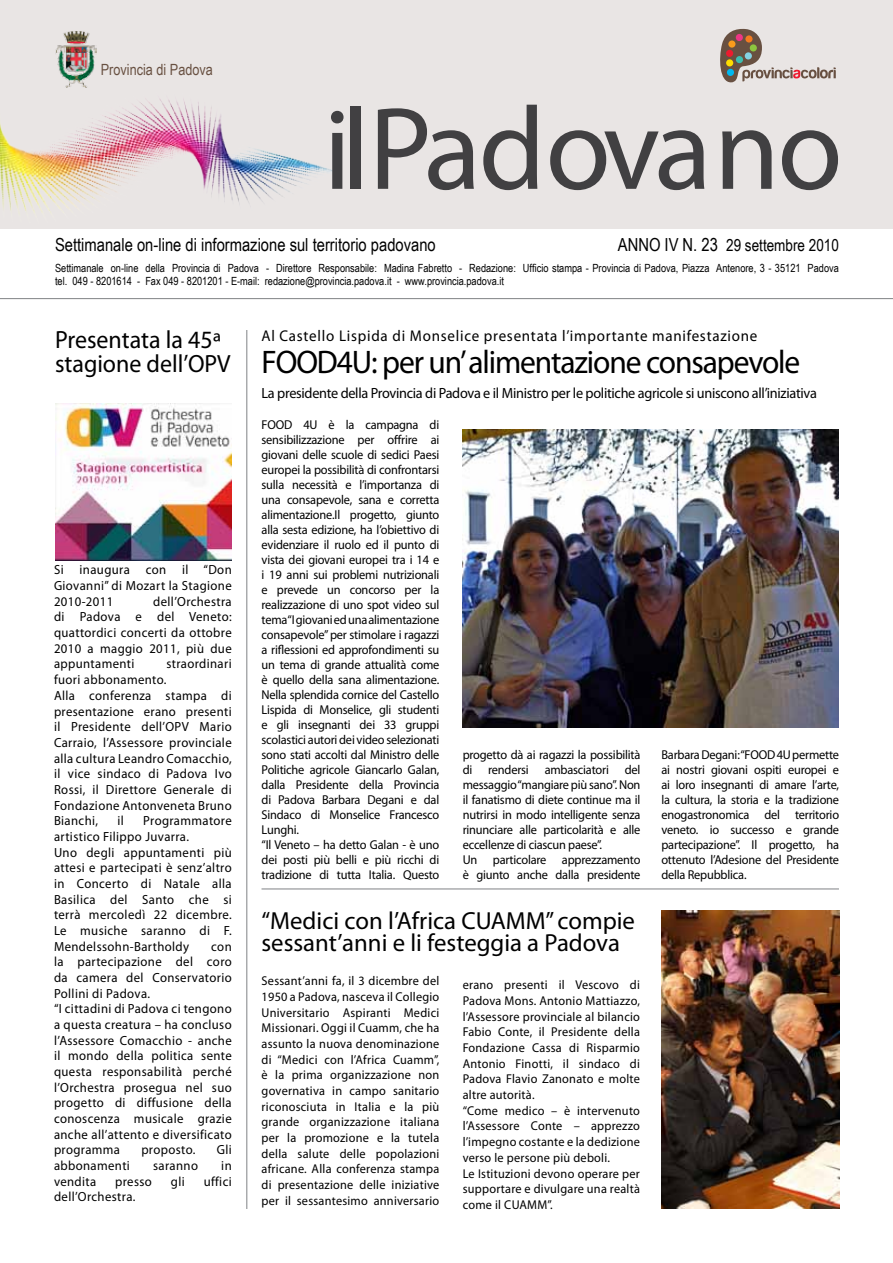
<style>
.page{position:relative;width:893px;height:1263px;background:#fff}
.page>*{position:absolute;margin:0;border:0;box-sizing:border-box;transform-origin:0 0}
.t1{font:118.5px "Myriad Pro";letter-spacing:-.02em;color:#414042}
.t2{font:32.7px "Myriad Pro";letter-spacing:-.035em;color:#000;scale:.96 1}
.t3{font:24.9px/24px "Myriad Pro";color:#000;scale:.96 1}
.t4{font:24.75px/22.5px "Myriad Pro";color:#000}
.t5{font:18px "Arial Narrow";color:#000}
.t6{font:16.5px "Arial Narrow";color:#000}
.t7{font:15.6px "Myriad Pro";letter-spacing:.05em;color:#000;scale:.96 1}
.t8{font:15.45px "Arial Narrow";color:#685041}
.t9{font:14.85px "Myriad Pro";letter-spacing:-.02em;color:#000;scale:.96 1}
.t10{font:13.2px/15.6px "Myriad Pro";letter-spacing:.03em;color:#000;scale:.96 1}
.t11{font:12.9px/15px "Myriad Pro";letter-spacing:-.015em;color:#000;scale:.96 1}
.t12{font:12.75px/15.6px "Myriad Pro";letter-spacing:.02em;color:#000;text-align:justify;scale:.96 1}
.t13{font:11.25px/13.5px "Arial Narrow";color:#000}
.s1{font-size:115.5px}
.s2{font-size:18px}
</style>
<div class="page">
<div style="left:0;top:0;width:893px;height:229px;background:#e9e5e4"></div>
<hr style="left:247px;top:330px;width:1px;height:879px;background:#808285">
<hr style="left:0;top:298px;width:893px;height:1px;background:#808285">
<hr style="left:261px;top:889px;width:578px;height:1px;background:#808285">
<img style="left:463px;top:429px;width:376px;height:298px">
<img style="left:661px;top:910px;width:178px;height:299px">
<img style="left:55px;top:31px;width:41px;height:56px">
<img style="left:0;top:99px;width:335px;height:114px">
<svg style="left:720px;top:28px;width:116px;height:55px"></svg>
<img style="left:55px;top:404px;width:177px;height:156px">
<p class="t8" style="left:101px;top:59px;width:114px">Provincia di Padova</p>
<h1 class="t1" style="left:324px;top:76px;width:520px"><span class="s1">il</span>Padovano</h1>
<h3 class="t5" style="left:55px;top:232px;width:382px">Settimanale on-line di informazione sul territorio padovano</h3>
<p class="t6" style="left:618px;top:233px;width:223px"><span class="s2">ANNO IV N. 23</span> 29 settembre 2010</p>
<p class="t13" style="left:55px;top:261px;width:785px">Settimanale on-line della Provincia di Padova - Direttore Responsabile: Madina Fabretto - Redazione: Ufficio stampa - Provincia di Padova, Piazza Antenore, 3 - 35121 Padova tel. 049 - 8201614 - Fax 049 - 8201201 - E-mail: redazione@provincia.padova.it - www.provincia.padova.it</p>
<h3 class="t3" style="left:55px;top:327px;width:184px">Presentata la 45ª stagione dell’OPV</h3>
<p class="t10" style="left:54px;top:562px;width:187px;text-align:justify">Si inaugura con il “Don Giovanni” di Mozart la Stagione 2010-2011</p>
<p class="t10" style="left:54px;top:593px;width:187px;text-align:justify;text-indent:99px">dell’Orchestra di Padova e del Veneto: quattordici concerti da ottobre 2010 a maggio 2011, più due appuntamenti</p>
<p class="t10" style="left:54px;top:656px;width:187px;text-indent:112px">straordinari fuori abbonamento.<br>Alla conferenza stampa di presentazione erano presenti il Presidente dell’OPV Mario<br>Carraio, l’Assessore provinciale alla cultura Leandro Comacchio, il vice sindaco di Padova Ivo<br>Rossi, il Direttore Generale di<br>Fondazione Antonveneta Bruno<br>Bianchi,</p>
<p class="t10" style="left:118px;top:813px;width:8px">il</p>
<p class="t10" style="left:54px;top:813px;width:187px;text-indent:89px">Programmatore artistico Filippo Juvarra.<br>Uno degli appuntamenti più attesi e partecipati è senz’altro in Concerto di Natale alla<br>Basilica del Santo che si terrà mercoledì 22 dicembre.<br>Le musiche saranno di F.<br>Mendelssohn-Bartholdy</p>
<p class="t10" style="left:54px;top:938px;width:187px;text-indent:157px">con la partecipazione del coro da camera del Conservatorio<br>Pollini di Padova.<br>“I cittadini di Padova ci tengono a questa creatura – ha concluso l’Assessore Comacchio - anche il mondo della politica sente questa responsabilità perché l’Orchestra prosegua nel suo progetto di diffusione della conoscenza musicale grazie anche all’attento e diversificato programma</p>
<p class="t10" style="left:141px;top:1142px;width:58px">proposto.</p>
<p class="t10" style="left:217px;top:1142px;width:17px">Gli</p>
<p class="t10" style="left:54px;top:1158px;width:81px">abbonamenti</p>
<p class="t10" style="left:153px;top:1158px;width:48px">saranno</p>
<p class="t10" style="left:221px;top:1158px;width:12px">in</p>
<p class="t10" style="left:54px;top:1173px;width:46px">vendita</p>
<p class="t10" style="left:115px;top:1173px;width:40px">presso</p>
<p class="t10" style="left:171px;top:1173px;width:16px">gli</p>
<p class="t10" style="left:204px;top:1173px;width:31px">uffici</p>
<p class="t10" style="left:54px;top:1189px;width:86px">dell’Orchestra.</p>
<p class="t7" style="left:261px;top:326px;width:518px">Al Castello Lispida di Monselice presentata l’importante manifestazione</p>
<h2 class="t2" style="left:261px;top:342px;width:563px">FOOD4U: per un’alimentazione consapevole</h2>
<p class="t9" style="left:261px;top:384px;width:580px">La presidente della Provincia di Padova e il Ministro per le politiche agricole si uniscono all’iniziativa</p>
<p class="t11" style="left:262px;top:417px;width:187px">FOOD 4U è la campagna di sensibilizzazione per offrire ai giovani delle scuole di sedici Paesi europei la possibilità di confrontarsi sulla necessità e l’importanza di una consapevole, sana e corretta alimentazione.Il progetto, giunto alla sesta edizione, ha l’obiettivo di evidenziare il ruolo ed il punto di vista dei giovani europei tra i 14 e i 19 anni sui problemi nutrizionali e prevede un concorso per la realizzazione di uno spot video sul tema “I giovani ed una alimentazione consapevole” per stimolare i ragazzi a riflessioni ed approfondimenti su un tema di grande attualità come è quello della sana alimentazione.<br>Nella splendida cornice del Castello Lispida di Monselice, gli studenti e gli insegnanti dei 33 gruppi scolastici autori dei video selezionati sono stati accolti dal Ministro delle Politiche agricole Giancarlo Galan, dalla Presidente della Provincia di Padova Barbara Degani e dal Sindaco di Monselice Francesco Lunghi.<br>“Il Veneto – ha detto Galan - è uno dei posti più belli e più ricchi di tradizione di tutta Italia. Questo</p>
<h3 class="t4" style="left:261px;top:909px;width:375px">“Medici con l’Africa CUAMM” compie sessant’anni e li festeggia a Padova</h3>
<p class="t11" style="left:463px;top:747px;width:187px">progetto dà ai ragazzi la possibilità di rendersi ambasciatori del messaggio “mangiare più sano”. Non il fanatismo di diete continue ma il nutrirsi in modo intelligente senza rinunciare alle particolarità e alle eccellenze di ciascun paese”.<br>Un particolare apprezzamento è giunto anche dalla presidente</p>
<p class="t11" style="left:661px;top:747px;width:187px;text-align:justify">Barbara Degani: “FOOD 4U permette ai nostri giovani ospiti europei e ai loro insegnanti di amare l’arte, la cultura, la storia e la tradizione enogastronomica del territorio veneto. io successo e grande partecipazione”. Il progetto, ha ottenuto l’Adesione del Presidente della Repubblica.</p>
<p class="t12" style="left:262px;top:973px;width:187px">Sessant’anni fa, il 3 dicembre del 1950 a Padova, nasceva il Collegio Universitario Aspiranti Medici Missionari. Oggi il Cuamm, che ha assunto la nuova denominazione di “Medici con l’Africa Cuamm”, è la prima organizzazione non governativa in campo sanitario riconosciuta in Italia e la più grande organizzazione italiana per la promozione e la tutela della salute delle popolazioni africane. Alla conferenza stampa di presentazione delle iniziative per il sessantesimo anniversario</p>
<p class="t12" style="left:463px;top:977px;width:186px;text-align:left">erano presenti il Vescovo di<br>Padova Mons. Antonio Mattiazzo, l’Assessore provinciale al bilancio<br>Fabio Conte, il Presidente della<br>Fondazione Cassa di Risparmio<br>Antonio Finotti, il sindaco di<br>Padova Flavio Zanonato e molte altre autorità.<br>“Come medico – è intervenuto l’Assessore Conte – apprezzo l’impegno costante e la dedizione verso le persone più deboli.<br>Le Istituzioni devono operare per supportare e divulgare una realtà come il CUAMM”.</p>
</div>
